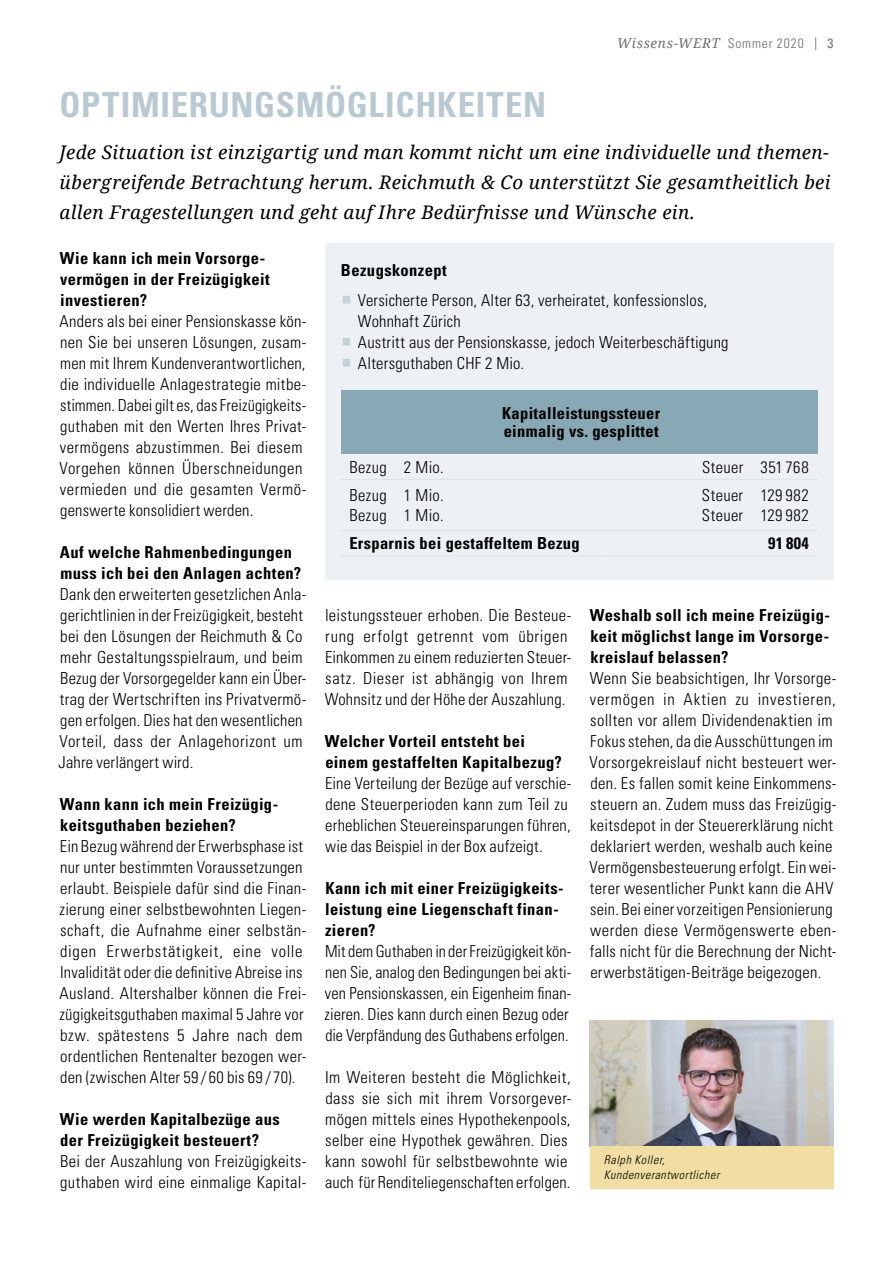
<style>
.page{position:relative;width:893px;height:1263px;background:#fff}
.page>*{position:absolute;margin:0;border:0;box-sizing:border-box;transform-origin:0 0}
.t1{font:700 condensed 34.5px "Univers LT Std";letter-spacing:.02em;color:#b9c9d1}
.t2{font:italic 18.75px/30px "Noto Serif";letter-spacing:.02em;color:#000;text-align:justify}
.t3{font:300 condensed 16.5px/21px "Univers LT Std";letter-spacing:.015em;color:#000}
.t4{font:700 condensed 16.5px/21px "Univers LT Std";letter-spacing:.02em;color:#000}
.t5{font:italic 13.5px "Noto Serif";letter-spacing:.045em;color:#6e6e6e}
.t6{font:italic 300 condensed 12px/14.4px "Univers LT Std";letter-spacing:.05em;color:#000}
.s1{font-family:"Univers LT Std";font-weight:300;font-style:normal;font-stretch:condensed}
.s2{font-family:"Centennial LT Std";font-style:normal;font-size:13.05px}
.s3{font-family:"Univers LT Std";font-style:normal;font-stretch:condensed}
</style>
<div class="page">
<img style="left:590px;top:1020px;width:243px;height:126px">
<div style="left:590px;top:1146px;width:243px;height:42px;background:#f2dea3"></div>
<div style="left:325px;top:243px;width:508px;height:336px;background:#edf1f3"></div>
<div style="left:341px;top:390px;width:476px;height:64px;background:#89a8b5"></div>
<hr style="left:341px;top:479px;width:263px;height:1px;background:#dce3e8">
<hr style="left:604px;top:479px;width:213px;height:1px;background:#dce3e8">
<hr style="left:604px;top:555px;width:213px;height:1px;background:#dce3e8">
<hr style="left:341px;top:555px;width:263px;height:1px;background:#dce3e8">
<hr style="left:341px;top:530px;width:263px;height:1px;background:#dce3e8">
<hr style="left:604px;top:530px;width:213px;height:1px;background:#dce3e8">
<h1 class="t1" style="left:60px;top:84px;width:488px">OPTIMIERUNGSMÖGLICHKEITEN</h1>
<p class="t5" style="left:617px;top:34px;width:218px">Wissens-WERT <span class="s1">Sommer 2020</span> <span class="s2">|</span> <span class="s3">3</span></p>
<p class="t2" style="left:60px;top:137px;width:772px">Jede Situation ist einzigartig und man kommt nicht um eine individuelle und themen&shy;übergreifende Betrachtung herum. Reichmuth &amp; Co unterstützt Sie gesamtheitlich bei allen Fragestellungen und geht auf Ihre Bedürfnisse und Wünsche ein.</p>
<p class="t4" style="left:60px;top:248px;width:211px">Wie kann ich mein Vorsorge&shy;vermögen in der Freizügigkeit investieren?</p>
<p class="t3" style="left:59px;top:311px;width:249px">Anders als bei einer Pensionskasse kön&shy;nen Sie bei unseren Lösungen, zusam&shy;men mit Ihrem Kundenverantwortlichen, die individuelle Anlagestrategie mitbe&shy;stimmen. Dabei gilt es, das Freizügigkeits&shy;guthaben mit den Werten Ihres Privat&shy;vermögens abzustimmen. Bei diesem Vorgehen können Überschneidungen vermieden und die gesamten Vermö&shy;genswerte konsolidiert werden.</p>
<p class="t4" style="left:60px;top:542px;width:243px">Auf welche Rahmenbedingungen muss ich bei den Anlagen achten?</p>
<p class="t3" style="left:59px;top:584px;width:249px">Dank den erweiterten gesetzlichen Anla&shy;gerichtlinien in der Freizügigkeit, besteht bei den Lösungen der Reichmuth &amp; Co mehr Gestaltungsspielraum, und beim Bezug der Vorsorgegelder kann ein Über&shy;trag der Wertschriften ins Privatvermö&shy;gen erfolgen. Dies hat den wesentlichen Vorteil, dass der Anlagehorizont um Jahre verlängert wird.</p>
<p class="t4" style="left:60px;top:794px;width:220px">Wann kann ich mein Freizügig&shy;keitsguthaben beziehen?</p>
<p class="t3" style="left:59px;top:836px;width:249px">Ein Bezug während der Erwerbsphase ist nur unter bestimmten Voraussetzungen erlaubt. Beispiele dafür sind die Finan&shy;zierung einer selbstbewohnten Liegen&shy;schaft, die Aufnahme einer selbstän&shy;digen Erwerbstätigkeit, eine volle Invalidität oder die definitive Abreise ins Ausland. Altershalber können die Frei&shy;zügigkeitsguthaben maximal 5 Jahre vor bzw. spätestens 5 Jahre nach dem ordentlichen Rentenalter bezogen wer&shy;den (zwischen Alter 59 / 60 bis 69 / 70).</p>
<p class="t4" style="left:60px;top:1109px;width:221px">Wie werden Kapitalbezüge aus der Freizügigkeit besteuert?</p>
<p class="t3" style="left:60px;top:1151px;width:248px">Bei der Auszahlung von Freizügigkeits&shy;guthaben wird eine einmalige Kapital-</p>
<p class="t4" style="left:341px;top:260px;width:107px">Bezugskonzept</p>
<p class="t3" style="left:358px;top:290px;width:372px">Versicherte Person, Alter 63, verheiratet, konfessionslos, Wohnhaft Zürich<br>Austritt aus der Pensionskasse, jedoch Weiterbeschäftigung Altersguthaben CHF 2 Mio.</p>
<p class="t4" style="left:502px;top:403px;width:160px;line-height:18.8px">Kapitalleistungssteuer einmalig vs. gesplittet</p>
<p class="t3" style="left:349px;top:456px;width:96px">Bezug 2 Mio.</p>
<p class="t3" style="left:702px;top:456px;width:108px">Steuer 351 768</p>
<p class="t3" style="left:349px;top:485px;width:96px;line-height:19.5px">Bezug 1 Mio.<br>Bezug 1 Mio.</p>
<p class="t3" style="left:702px;top:485px;width:108px;line-height:19.5px">Steuer 129 982<br>Steuer 129 982</p>
<p class="t4" style="left:349px;top:533px;width:232px">Ersparnis bei gestaffeltem Bezug</p>
<p class="t4" style="left:768px;top:533px;width:42px">91 804</p>
<p class="t3" style="left:325px;top:605px;width:248px">leistungssteuer erhoben. Die Besteue&shy;rung erfolgt getrennt vom übrigen Einkommen zu einem reduzierten Steuer&shy;satz. Dieser ist abhängig von Ihrem Wohnsitz und der Höhe der Auszahlung.</p>
<p class="t4" style="left:325px;top:731px;width:238px">Welcher Vorteil entsteht bei einem gestaffelten Kapitalbezug?</p>
<p class="t3" style="left:325px;top:773px;width:248px">Eine Verteilung der Bezüge auf verschie&shy;dene Steuerperioden kann zum Teil zu erheblichen Steuereinsparungen führen, wie das Beispiel in der Box aufzeigt.</p>
<p class="t4" style="left:325px;top:878px;width:240px">Kann ich mit einer Freizügigkeits&shy;leistung eine Liegenschaft finan&shy;zieren?</p>
<p class="t3" style="left:325px;top:941px;width:248px">Mit dem Guthaben in der Freizügigkeit kön&shy;nen Sie, analog den Bedingungen bei akti&shy;ven Pensionskassen, ein Eigenheim finan&shy;zieren. Dies kann durch einen Bezug oder die Verpfändung des Guthabens erfolgen.</p>
<p class="t3" style="left:325px;top:1067px;width:248px">Im Weiteren besteht die Möglichkeit, dass sie sich mit ihrem Vorsorgever&shy;mögen mittels eines Hypothekenpools, selber eine Hypothek gewähren. Dies kann sowohl für selbstbewohnte wie auch für Renditeliegenschaften erfolgen.</p>
<p class="t4" style="left:590px;top:605px;width:241px;text-align:justify">Weshalb soll ich meine Freizügig&shy;keit möglichst lange im Vorsorge&shy;kreislauf belassen?</p>
<p class="t3" style="left:590px;top:668px;width:248px">Wenn Sie beabsichtigen, Ihr Vorsorge&shy;vermögen in Aktien zu investieren, sollten vor allem Dividendenaktien im Fokus stehen, da die Ausschüttungen im Vorsorgekreislauf nicht besteuert wer&shy;den. Es fallen somit keine Einkommens&shy;steuern an. Zudem muss das Freizügig&shy;keitsdepot in der Steuererklärung nicht deklariert werden, weshalb auch keine Vermögensbesteuerung erfolgt. Ein wei&shy;terer wesentlicher Punkt kann die AHV sein. Bei einer vorzeitigen Pensionierung werden diese Vermögenswerte eben&shy;falls nicht für die Berechnung der Nicht&shy;erwerbstätigen-Beiträge beigezogen.</p>
<p class="t6" style="left:604px;top:1153px;width:117px">Ralph Koller,<br>Kundenverantwortlicher</p>
</div>
